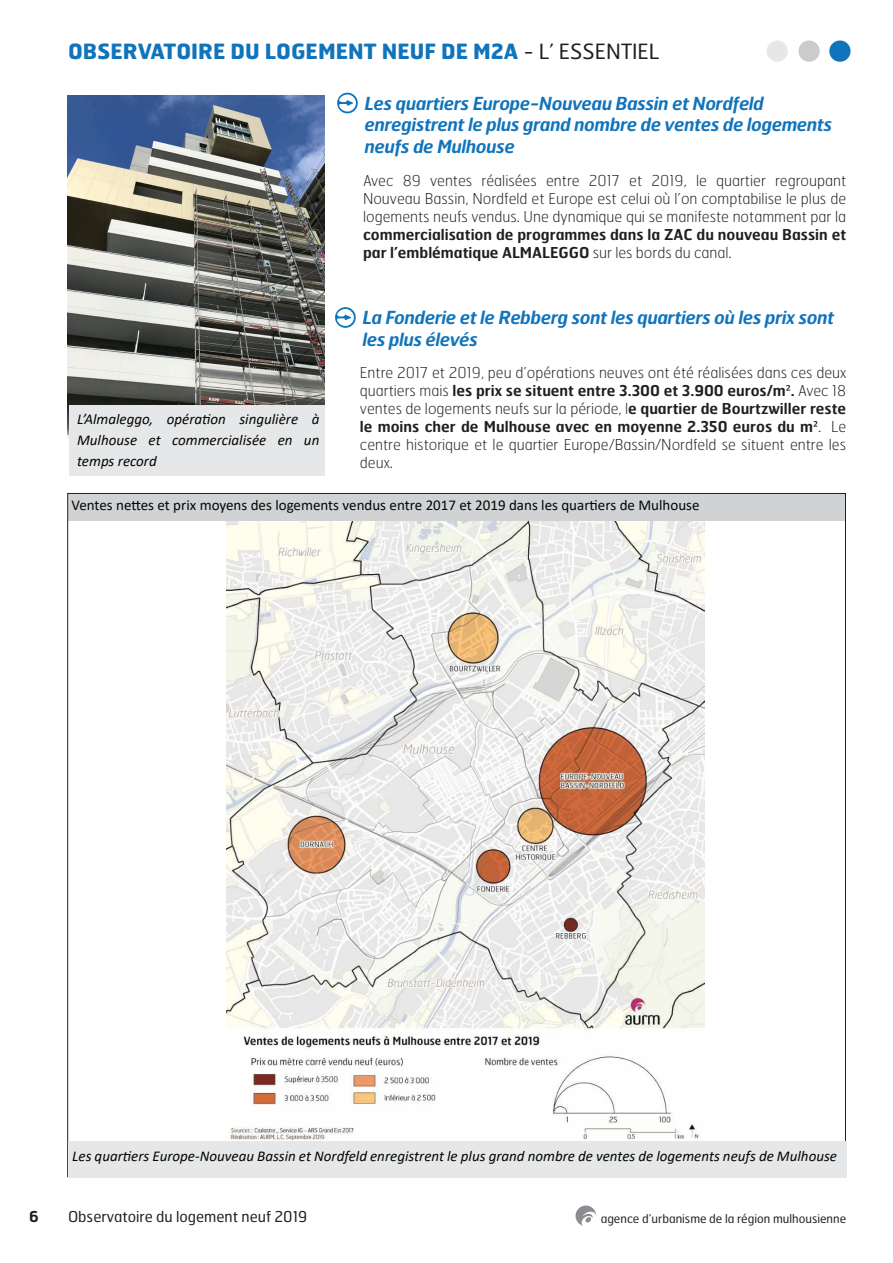
<style>
.page{position:relative;width:893px;height:1263px;background:#fff}
.page>*{position:absolute;margin:0;border:0;box-sizing:border-box;transform-origin:0 0}
.t1{font:700 21px "Hermes FB";color:#1074bc}
._03__Chapeau_variant{font:italic 600 18px/21.6px "Hermes FB";letter-spacing:-.02em;color:#1074bc}
._04__Titre_intermédi{font:100 15px/18px "Hermes FB";color:#231f20;text-align:justify}
._05__Texte_général_e{font:italic 15px/21px "Calibri";color:#040503;text-align:justify}
._05__Texte_général_e-2{font:15px "Calibri";color:#040606}
.t2{font:15px "Hermes FB";color:#231f20}
.t3{font:600 15px "Hermes FB";color:#231f20}
.t4{font:12px "Hermes FB";color:#231f20}
.s1{font-weight:400;color:#231f20}
.s2{font-weight:600}
.s3{font-family:"Calibri";font-weight:400}
</style>
<div class="page">
<svg style="left:576px;top:1205px;width:20px;height:21px"></svg>
<div style="left:68px;top:494px;width:777px;height:27px;background:#d1d2d4"></div>
<div style="left:767px;top:41px;width:21px;height:21px;background:#e6e7e9;border-radius:50%"></div>
<div style="left:798px;top:41px;width:22px;height:21px;background:#cbccce;border-radius:50%"></div>
<div style="left:829px;top:41px;width:21px;height:21px;background:#1074bc;border-radius:50%"></div>
<svg style="left:337px;top:93px;width:21px;height:20px"></svg>
<img style="left:227px;top:522px;width:477px;height:619px">
<svg style="left:335px;top:307px;width:21px;height:21px"></svg>
<img style="left:68px;top:95px;width:256px;height:342px">
<div style="left:69px;top:405px;width:256px;height:71px;background:#e6e7e9"></div>
<div style="left:68px;top:1141px;width:778px;height:37px;background:#e6e7e9"></div>
<p class="t1" style="left:68px;top:38px;width:593px">OBSERVATOIRE DU LOGEMENT NEUF DE M2A <span class="s1">- L’ ESSENTIEL</span></p>
<p class="_05__Texte_général_e" style="left:77px;top:408px;width:244px">L’Almaleggo, opération singulière à Mulhouse et commercialisée en un temps record</p>
<p class="_03__Chapeau_variant" style="left:365px;top:92px;width:469px">Les quartiers Europe-Nouveau Bassin et Nordfeld enregistrent le plus grand nombre de ventes de logements neufs de Mulhouse</p>
<p class="_04__Titre_intermédi" style="left:363px;top:171px;width:485px">Avec 89 ventes réalisées entre 2017 et 2019, le quartier regroupant Nouveau Bassin, Nordfeld et Europe est celui où l’on comptabilise le plus de logements neufs vendus. Une dynamique qui se manifeste notamment par la <span class="s2">commercialisation de programmes dans la ZAC du nouveau Bassin et par l’emblématique ALMALEGGO</span> sur les bords du canal.</p>
<p class="_03__Chapeau_variant" style="left:363px;top:306px;width:473px">La Fonderie et le Rebberg sont les quartiers où les prix sont les plus élevés</p>
<p class="_04__Titre_intermédi" style="left:360px;top:363px;width:488px">Entre 2017 et 2019, peu d’opérations neuves ont été réalisées dans ces deux quartiers mais <span class="s2">les prix se situent entre 3.300 et 3.900 euros/m</span><span class="s3">²</span><span class="s2">.</span> Avec 18 ventes de logements neufs sur la période, l<span class="s2">e quartier de Bourtzwiller reste le moins cher de Mulhouse avec en moyenne 2.350 euros du m</span><span class="s3">²</span>. Le centre historique et le quartier Europe/Bassin/Nordfeld se situent entre les deux.</p>
<p class="_05__Texte_général_e-2" style="left:72px;top:494px;width:629px">Ventes nettes et prix moyens des logements vendus entre 2017 et 2019 dans les quartiers de Mulhouse</p>
<p class="_05__Texte_général_e" style="left:72px;top:1145px;width:766px">Les quartiers Europe-Nouveau Bassin et Nordfeld enregistrent le plus grand nombre de ventes de logements neufs de Mulhouse</p>
<p class="t3" style="left:29px;top:1207px;width:11px">6</p>
<p class="t2" style="left:68px;top:1207px;width:241px">Observatoire du logement neuf 2019</p>
<p class="t4" style="left:601px;top:1210px;width:247px">agence d’urbanisme de la région mulhousienne</p>
</div>
